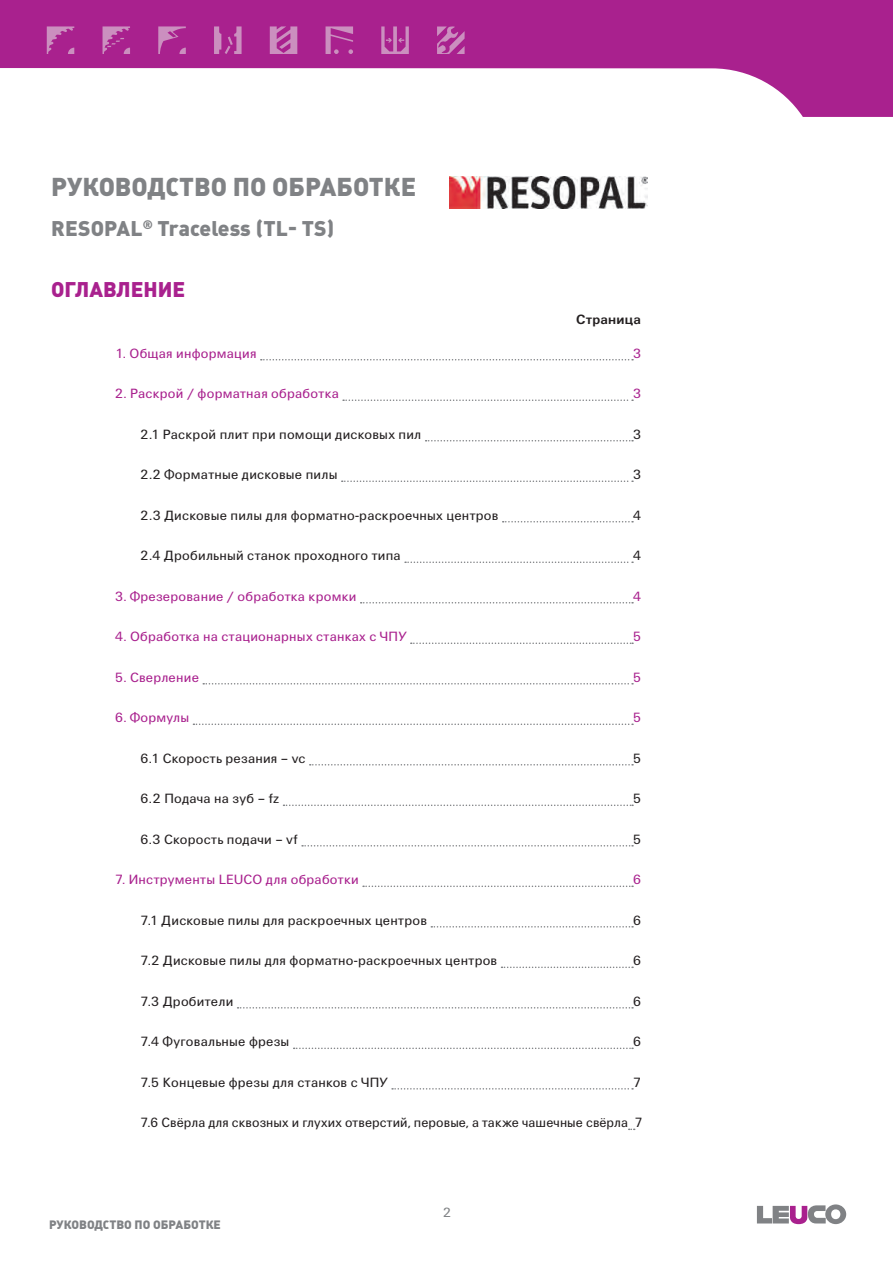
<style>
.page{position:relative;width:893px;height:1263px;background:#fff}
.page>*{position:absolute;margin:0;border:0;box-sizing:border-box;transform-origin:0 0}
.t1{font:900 25.5px "DIN Pro";color:#808285}
.t2{font:900 21px "DIN Pro";color:#808285}
.t3{font:900 21px "DIN Pro";color:#a9218e}
.t4{font:13.95px "LEUCO UN";letter-spacing:.015em;color:#231f20}
.t5{font:13.95px "LEUCO UN";letter-spacing:.015em;color:#a9218e}
.t6{font:700 13.95px "LEUCO UN";letter-spacing:.015em;color:#231f20}
.t7{font:13.95px "LEUCO UN";color:#808285}
.t8{font:900 12px "DIN Pro";color:#808285}
</style>
<div class="page">
<svg style="left:0;top:0;width:893px;height:117px;fill:#a9218e"></svg>
<svg style="left:326px;top:26px;width:27px;height:28px"></svg>
<svg style="left:214px;top:26px;width:28px;height:28px"></svg>
<svg style="left:47px;top:26px;width:27px;height:28px"></svg>
<svg style="left:103px;top:26px;width:27px;height:28px"></svg>
<svg style="left:437px;top:26px;width:28px;height:28px"></svg>
<svg style="left:158px;top:26px;width:28px;height:28px"></svg>
<svg style="left:270px;top:26px;width:27px;height:28px"></svg>
<svg style="left:381px;top:26px;width:28px;height:28px"></svg>
<svg style="left:757px;top:1204px;width:89px;height:20px"></svg>
<svg style="left:261px;top:359px;width:372px;height:1px"></svg>
<svg style="left:343px;top:399px;width:290px;height:2px"></svg>
<svg style="left:426px;top:440px;width:207px;height:1px"></svg>
<svg style="left:342px;top:480px;width:291px;height:2px"></svg>
<svg style="left:503px;top:521px;width:130px;height:1px"></svg>
<svg style="left:405px;top:561px;width:228px;height:2px"></svg>
<svg style="left:361px;top:602px;width:272px;height:1px"></svg>
<svg style="left:411px;top:642px;width:222px;height:2px"></svg>
<svg style="left:203px;top:683px;width:430px;height:1px"></svg>
<svg style="left:193px;top:723px;width:440px;height:2px"></svg>
<svg style="left:310px;top:764px;width:323px;height:1px"></svg>
<svg style="left:283px;top:804px;width:350px;height:2px"></svg>
<svg style="left:302px;top:845px;width:331px;height:1px"></svg>
<svg style="left:363px;top:885px;width:270px;height:2px"></svg>
<svg style="left:431px;top:926px;width:202px;height:1px"></svg>
<svg style="left:501px;top:966px;width:132px;height:2px"></svg>
<svg style="left:238px;top:1007px;width:395px;height:1px"></svg>
<svg style="left:294px;top:1047px;width:339px;height:2px"></svg>
<svg style="left:392px;top:1088px;width:241px;height:1px"></svg>
<img style="left:449px;top:176px;width:199px;height:32px">
<h1 class="t1" style="left:51px;top:169px;width:367px">РУКОВОДСТВО ПО ОБРАБОТКЕ</h1>
<h2 class="t2" style="left:51px;top:214px;width:285px">RESOPAL<sup>®</sup> Traceless (TL- TS)</h2>
<h2 class="t3" style="left:51px;top:275px;width:136px">ОГЛАВЛЕНИЕ</h2>
<p class="t6" style="left:576px;top:312px;width:66px">Страница</p>
<p class="t5" style="left:115px;top:345px;width:143px">1. Общая информация</p>
<p class="t5" style="left:633px;top:345px;width:10px">3</p>
<p class="t5" style="left:115px;top:386px;width:226px">2. Раскрой / форматная обработка</p>
<p class="t5" style="left:633px;top:386px;width:10px">3</p>
<p class="t4" style="left:140px;top:426px;width:283px">2.1 Раскрой плит при помощи дисковых пил</p>
<p class="t4" style="left:633px;top:426px;width:10px">3</p>
<p class="t4" style="left:140px;top:467px;width:199px">2.2 Форматные дисковые пилы</p>
<p class="t4" style="left:633px;top:467px;width:10px">3</p>
<p class="t4" style="left:140px;top:507px;width:360px">2.3 Дисковые пилы для форматно-раскроечных центров</p>
<p class="t4" style="left:633px;top:507px;width:10px">4</p>
<p class="t4" style="left:140px;top:548px;width:262px">2.4 Дробильный станок проходного типа</p>
<p class="t4" style="left:633px;top:548px;width:10px">4</p>
<p class="t5" style="left:115px;top:588px;width:243px">3. Фрезерование / обработка кромки</p>
<p class="t5" style="left:633px;top:588px;width:10px">4</p>
<p class="t5" style="left:115px;top:629px;width:293px">4. Обработка на стационарных станках с ЧПУ</p>
<p class="t5" style="left:633px;top:629px;width:10px">5</p>
<p class="t5" style="left:115px;top:669px;width:86px">5. Сверление</p>
<p class="t5" style="left:633px;top:669px;width:10px">5</p>
<p class="t5" style="left:115px;top:710px;width:76px">6. Формулы</p>
<p class="t5" style="left:633px;top:710px;width:10px">5</p>
<p class="t4" style="left:140px;top:750px;width:167px">6.1 Скорость резания – vc</p>
<p class="t4" style="left:633px;top:750px;width:10px">5</p>
<p class="t4" style="left:140px;top:791px;width:140px">6.2 Подача на зуб – fz</p>
<p class="t4" style="left:633px;top:791px;width:10px">5</p>
<p class="t4" style="left:140px;top:831px;width:159px">6.3 Скорость подачи – vf</p>
<p class="t4" style="left:633px;top:831px;width:10px">5</p>
<p class="t5" style="left:115px;top:872px;width:246px">7. Инструменты LEUCO для обработки</p>
<p class="t5" style="left:633px;top:872px;width:10px">6</p>
<p class="t4" style="left:140px;top:912px;width:288px">7.1 Дисковые пилы для раскроечных центров</p>
<p class="t4" style="left:633px;top:912px;width:10px">6</p>
<p class="t4" style="left:140px;top:953px;width:358px">7.2 Дисковые пилы для форматно-раскроечных центров</p>
<p class="t4" style="left:633px;top:953px;width:10px">6</p>
<p class="t4" style="left:140px;top:993px;width:95px">7.3 Дробители</p>
<p class="t4" style="left:633px;top:993px;width:10px">6</p>
<p class="t4" style="left:140px;top:1034px;width:151px">7.4 Фуговальные фрезы</p>
<p class="t4" style="left:633px;top:1034px;width:10px">6</p>
<p class="t4" style="left:140px;top:1074px;width:249px">7.5 Концевые фрезы для станков с ЧПУ</p>
<p class="t4" style="left:633px;top:1074px;width:10px">7</p>
<p class="t4" style="left:140px;top:1115px;width:504px">7.6 Свёрла для сквозных и глухих отверстий, перовые, а также чашечные свёрла 7</p>
<p class="t8" style="left:49px;top:1216px;width:173px">РУКОВОДСТВО ПО ОБРАБОТКЕ</p>
<p class="t7" style="left:443px;top:1204px;width:10px">2</p>
</div>
